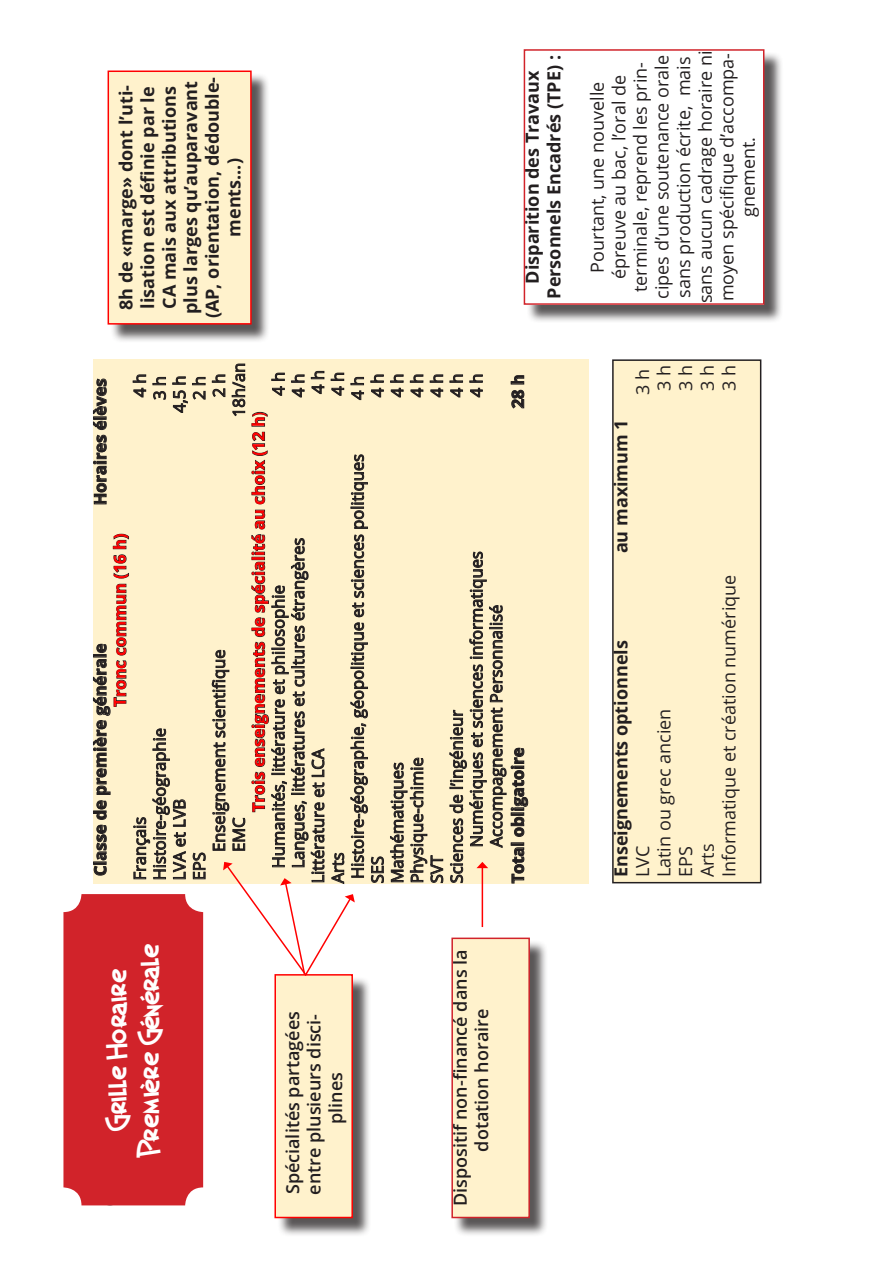
<style>
.page{position:relative;width:893px;height:1263px;background:#fff}
.page>*{position:absolute;margin:0;border:0;box-sizing:border-box;transform-origin:0 0}
.t1{font:27px "German Beauty";color:#fff}
.t2{font:18px/21.6px "Open Sans";color:#231f20;text-align:center}
.t3{font:700 18px/21.6px "Open Sans";color:#231f20;text-align:center}
.t4{font:600 18px/21.6px "Open Sans";color:#231f20;text-align:center}
.t5{font:16.5px "Open Sans";color:#231f20}
.t6{font:700 16.5px "Open Sans";color:#f00}
.t7{font:700 16.5px "Open Sans";color:#231f20}
.s1{font-weight:400}
</style>
<div class="page">
<div style="left:93px;top:359px;width:496px;height:524px;background:#fff2cc"></div>
<svg style="left:93px;top:378px;width:14px;height:127px"></svg>
<svg style="left:132px;top:374px;width:14px;height:24px"></svg>
<svg style="left:153px;top:391px;width:13px;height:9px"></svg>
<svg style="left:152px;top:377px;width:14px;height:8px"></svg>
<svg style="left:93px;top:533px;width:93px;height:346px"></svg>
<svg style="left:192px;top:852px;width:14px;height:27px"></svg>
<svg style="left:172px;top:376px;width:34px;height:37px"></svg>
<svg style="left:390px;top:374px;width:14px;height:24px"></svg>
<svg style="left:410px;top:374px;width:33px;height:24px"></svg>
<svg style="left:449px;top:374px;width:14px;height:24px"></svg>
<svg style="left:469px;top:374px;width:14px;height:24px"></svg>
<svg style="left:510px;top:375px;width:15px;height:34px"></svg>
<div style="left:613px;top:360px;width:148px;height:523px;background:#fff2cc"></div>
<div style="left:612px;top:359px;width:149px;height:524px;border:2px solid #231f20"></div>
<div style="left:454px;top:940px;width:94px;height:297px;background:#231f20;opacity:.75"></div>
<div style="left:452px;top:938px;width:77px;height:279px;background:#fff2cc"></div>
<div style="left:451px;top:937px;width:79px;height:281px;border:2px solid #d1232a"></div>
<hr style="left:482px;top:867px;width:1px;height:60px;background:#f00">
<svg style="left:390px;top:551px;width:138px;height:333px"></svg>
<div style="left:277px;top:976px;width:95px;height:261px;background:#231f20;opacity:.75"></div>
<div style="left:275px;top:975px;width:77px;height:242px;background:#fff2cc"></div>
<div style="left:274px;top:974px;width:79px;height:244px;border:2px solid #f00"></div>
<div style="left:110px;top:73px;width:160px;height:270px;background:#231f20;opacity:.75"></div>
<div style="left:108px;top:71px;width:143px;height:253px;background:#fff2cc"></div>
<div style="left:108px;top:71px;width:144px;height:254px;border:2px solid #f00"></div>
<div style="left:526px;top:51px;width:257px;height:272px;background:#231f20;opacity:.75"></div>
<div style="left:524px;top:50px;width:240px;height:254px;background:#fff"></div>
<div style="left:524px;top:49px;width:240px;height:256px;border:2px solid #d1232a"></div>
<div style="left:63px;top:894px;width:140px;height:311px;background:#d1232a;border-radius:18px"></div>
<svg style="left:212px;top:363px;width:172px;height:615px"></svg>
<p class="t3" style="left:115px;top:318px;width:243px;rotate:-90deg">8h de «marge» dont l’uti&shy;lisation est définie par le<br>CA mais aux attributions plus larges qu’auparavant (AP, orientation, dédouble&shy;ments...)</p>
<p class="t3" style="left:521px;top:299px;width:245px;rotate:-90deg">Disparition des Travaux<br>Personnels Encadrés (TPE) :</p>
<p class="t2" style="left:586px;top:303px;width:254px;rotate:-90deg">Pourtant, une nouvelle épreuve au bac, l’oral de terminale, reprend les prin&shy;cipes d’une soutenance orale sans production écrite, mais sans aucun cadrage horaire ni moyen spécifique d’accompa&shy;gnement.</p>
<p class="t5" style="left:227px;top:417px;width:56px;rotate:-90deg">18h/an</p>
<p class="t5" style="left:307px;top:394px;width:25px;rotate:-90deg">4 h</p>
<p class="t5" style="left:267px;top:396px;width:25px;rotate:-90deg">4 h</p>
<p class="t5" style="left:326px;top:396px;width:25px;rotate:-90deg">4 h</p>
<p class="t5" style="left:366px;top:397px;width:25px;rotate:-90deg">4 h</p>
<p class="t5" style="left:425px;top:397px;width:25px;rotate:-90deg">4 h</p>
<p class="t5" style="left:128px;top:397px;width:25px;rotate:-90deg">4 h</p>
<p class="t5" style="left:386px;top:397px;width:25px;rotate:-90deg">4 h</p>
<p class="t5" style="left:406px;top:397px;width:25px;rotate:-90deg">4 h</p>
<p class="t5" style="left:445px;top:397px;width:25px;rotate:-90deg">4 h</p>
<p class="t5" style="left:465px;top:397px;width:25px;rotate:-90deg">4 h</p>
<p class="t5" style="left:208px;top:397px;width:25px;rotate:-90deg">2 h</p>
<p class="t5" style="left:287px;top:397px;width:25px;rotate:-90deg">4 h</p>
<p class="t7" style="left:506px;top:408px;width:35px;rotate:-90deg">28 h</p>
<p class="t5" style="left:168px;top:413px;width:39px;rotate:-90deg">4,5 h</p>
<p class="t5" style="left:148px;top:400px;width:25px;rotate:-90deg">3 h</p>
<p class="t5" style="left:188px;top:400px;width:25px;rotate:-90deg">2 h</p>
<p class="t5" style="left:346px;top:400px;width:25px;rotate:-90deg">4 h</p>
<p class="t7" style="left:88px;top:505px;width:128px;rotate:-90deg">Horaires élèves</p>
<p class="t6" style="left:247px;top:812px;width:402px;rotate:-90deg">Trois enseignements de spécialité au choix (12 h<span class="s1">)</span></p>
<p class="t5" style="left:346px;top:879px;width:426px;rotate:-90deg">Histoire-géographie, géopolitique et sciences politiques</p>
<p class="t6" style="left:108px;top:707px;width:175px;rotate:-90deg">Tronc commun (16 h)</p>
<p class="t5" style="left:287px;top:868px;width:332px;rotate:-90deg">Langues, littératures et cultures étrangères</p>
<p class="t5" style="left:465px;top:847px;width:298px;rotate:-90deg">Numériques et sciences informatiques</p>
<p class="t5" style="left:267px;top:868px;width:285px;rotate:-90deg">Humanités, littérature et philosophie</p>
<p class="t5" style="left:485px;top:847px;width:244px;rotate:-90deg">Accompagnement Personnalisé</p>
<p class="t7" style="left:88px;top:876px;width:234px;rotate:-90deg">Classe de première générale</p>
<p class="t5" style="left:208px;top:852px;width:204px;rotate:-90deg">Enseignement scientifique</p>
<p class="t5" style="left:445px;top:883px;width:175px;rotate:-90deg">Sciences de l’ingénieur</p>
<p class="t5" style="left:148px;top:880px;width:154px;rotate:-90deg">Histoire-géographie</p>
<p class="t7" style="left:506px;top:883px;width:137px;rotate:-90deg">Total obligatoire</p>
<p class="t5" style="left:307px;top:883px;width:136px;rotate:-90deg">Littérature et LCA</p>
<p class="t5" style="left:406px;top:883px;width:128px;rotate:-90deg">Physique-chimie</p>
<p class="t5" style="left:386px;top:883px;width:123px;rotate:-90deg">Mathématiques</p>
<p class="t5" style="left:168px;top:880px;width:83px;rotate:-90deg">LVA et LVB</p>
<p class="t5" style="left:128px;top:880px;width:65px;rotate:-90deg">Français</p>
<p class="t5" style="left:227px;top:852px;width:36px;rotate:-90deg">EMC</p>
<p class="t5" style="left:188px;top:880px;width:30px;rotate:-90deg">EPS</p>
<p class="t5" style="left:326px;top:883px;width:32px;rotate:-90deg">Arts</p>
<p class="t5" style="left:425px;top:883px;width:30px;rotate:-90deg">SVT</p>
<p class="t5" style="left:366px;top:883px;width:29px;rotate:-90deg">SES</p>
<p class="t1" style="left:136px;top:1156px;width:214px;rotate:-90deg">Première Générale</p>
<p class="t1" style="left:103px;top:1131px;width:164px;rotate:-90deg">Grille Horaire</p>
<p class="t4" style="left:281px;top:1195px;width:185px;rotate:-90deg">Spécialités partagées entre plusieurs disci&shy;plines</p>
<p class="t4" style="left:449px;top:1206px;width:258px;rotate:-90deg">Dispositif non-financé dans la dotation horaire</p>
<p class="t2" style="left:674px;top:391px;width:28px;rotate:-90deg">3 h</p>
<p class="t2" style="left:653px;top:391px;width:28px;rotate:-90deg">3 h</p>
<p class="t2" style="left:696px;top:391px;width:28px;rotate:-90deg">3 h</p>
<p class="t2" style="left:718px;top:391px;width:28px;rotate:-90deg">3 h</p>
<p class="t2" style="left:631px;top:395px;width:28px;rotate:-90deg">3 h</p>
<p class="t3" style="left:610px;top:553px;width:135px;rotate:-90deg">au maximum 1</p>
<p class="t3" style="left:610px;top:877px;width:238px;rotate:-90deg">Enseignements optionnels</p>
<p class="t2" style="left:631px;top:877px;width:33px;rotate:-90deg">LVC</p>
<p class="t2" style="left:653px;top:877px;width:170px;rotate:-90deg">Latin ou grec ancien</p>
<p class="t2" style="left:674px;top:877px;width:32px;rotate:-90deg">EPS</p>
<p class="t2" style="left:718px;top:877px;width:304px;rotate:-90deg">Informatique et création numérique</p>
<p class="t2" style="left:696px;top:877px;width:35px;rotate:-90deg">Arts</p>
</div>
